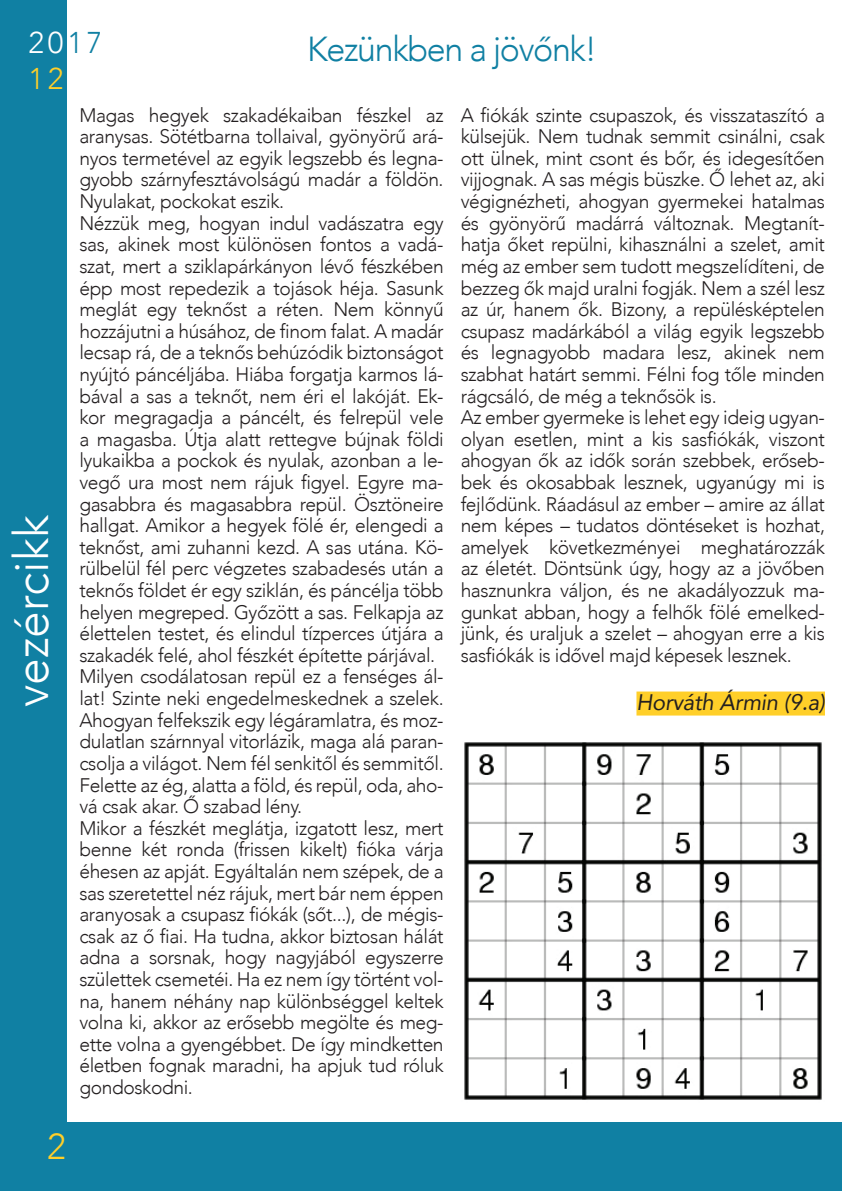
<style>
.page{position:relative;width:842px;height:1191px;background:#fff}
.page>*{position:absolute;margin:0;border:0;box-sizing:border-box;transform-origin:0 0}
.t1{font:300 48px "Avenir";color:#fff}
.t2{font:300 36px "Avenir";color:#ffcf29}
.t3{font:300 34.6px "Avenir";letter-spacing:-.04em;color:#1080a3}
.t4{font:300 30px/36px "Avenir";letter-spacing:.13em;color:#fff}
.t5{font:italic 22.4px "Avenir";letter-spacing:-.01em;color:#231f20}
.t6{font:300 19.6px/21.6px "Avenir";letter-spacing:-.02em;color:#231f20}
.s1{color:#1080a3}
.s2{color:#ffcf29}
</style>
<div class="page">
<div style="left:636px;top:691px;width:189px;height:24px;background:#ffcf29"></div>
<div style="left:0;top:0;width:66px;height:1191px;background:#1080a3"></div>
<div style="left:0;top:1123px;width:842px;height:68px;background:#1080a3"></div>
<img style="left:464px;top:742px;width:358px;height:358px">
<h3 class="t4" style="left:28px;top:24px;width:76px">20<span class="s1">17<br></span><span class="s2">12</span></h3>
<h3 class="t3" style="left:307px;top:29px;width:291px">Kezünkben a jövőnk!</h3>
<p class="t6" style="left:79px;top:104px;width:366px">Magas hegyek szakadékaiban fészkel az aranysas. Sötétbarna tollaival, gyönyörű ará&shy;nyos termetével az egyik legszebb és legna&shy;gyobb szárnyfesztávolságú madár a földön.<br>Nyulakat, pockokat eszik.<br>Nézzük meg, hogyan indul vadászatra egy sas, akinek most különösen fontos a vadá&shy;szat, mert a sziklapárkányon lévő fészkében épp most repedezik a tojások héja. Sasunk meglát egy teknőst a réten. Nem könnyű hozzájutni a húsához, de finom falat. A madár lecsap rá, de a teknős behúzódik biztonságot nyújtó páncéljába. Hiába forgatja karmos lá&shy;bával a sas a teknőt, nem éri el lakóját. Ek&shy;kor megragadja a páncélt, és felrepül vele a magasba. Útja alatt rettegve bújnak földi lyukaikba a pockok és nyulak, azonban a le&shy;vegő ura most nem rájuk figyel. Egyre ma&shy;gasabbra és magasabbra repül. Ösztöneire hallgat. Amikor a hegyek fölé ér, elengedi a teknőst, ami zuhanni kezd. A sas utána. Kö&shy;rülbelül fél perc végzetes szabadesés után a teknős földet ér egy sziklán, és páncélja több helyen megreped. Győzött a sas. Felkapja az élettelen testet, és elindul tízperces útjára a szakadék felé, ahol fészkét építette párjával.<br>Milyen csodálatosan repül ez a fenséges ál&shy;lat! Szinte neki engedelmeskednek a szelek.<br>Ahogyan felfekszik egy légáramlatra, és moz&shy;dulatlan szárnnyal vitorlázik, maga alá paran&shy;csolja a világot. Nem fél senkitől és semmitől.<br>Felette az ég, alatta a föld, és repül, oda, aho&shy;vá csak akar. Ő szabad lény.<br>Mikor a fészkét meglátja, izgatott lesz, mert benne két ronda (frissen kikelt) fióka várja éhesen az apját. Egyáltalán nem szépek, de a sas szeretettel néz rájuk, mert bár nem éppen aranyosak a csupasz fiókák (sőt...), de mégis&shy;csak az ő fiai. Ha tudna, akkor biztosan hálát adna a sorsnak, hogy nagyjából egyszerre születtek csemetéi. Ha ez nem így történt vol&shy;na, hanem néhány nap különbséggel keltek volna ki, akkor az erősebb megölte és meg&shy;ette volna a gyengébbet. De így mindketten életben fognak maradni, ha apjuk tud róluk gondoskodni.</p>
<p class="t6" style="left:461px;top:104px;width:366px">A fiókák szinte csupaszok, és visszataszító a külsejük. Nem tudnak semmit csinálni, csak ott ülnek, mint csont és bőr, és idegesítően vijjognak. A sas mégis büszke. Ő lehet az, aki végignézheti, ahogyan gyermekei hatalmas és gyönyörű madárrá változnak. Megtanít&shy;hatja őket repülni, kihasználni a szelet, amit még az ember sem tudott megszelídíteni, de bezzeg ők majd uralni fogják. Nem a szél lesz az úr, hanem ők. Bizony, a repülésképtelen csupasz madárkából a világ egyik legszebb és legnagyobb madara lesz, akinek nem szabhat határt semmi. Félni fog tőle minden rágcsáló, de még a teknősök is.<br>Az ember gyermeke is lehet egy ideig ugyan&shy;olyan esetlen, mint a kis sasfiókák, viszont ahogyan ők az idők során szebbek, erőseb&shy;bek és okosabbak lesznek, ugyanúgy mi is fejlődünk. Ráadásul az ember – amire az állat nem képes – tudatos döntéseket is hozhat, amelyek következményei meghatározzák az életét. Döntsünk úgy, hogy az a jövőben hasznunkra váljon, és ne akadályozzuk ma&shy;gunkat abban, hogy a felhők fölé emelked&shy;jünk, és uraljuk a szelet – ahogyan erre a kis sasfiókák is idővel majd képesek lesznek.</p>
<h1 class="t1" style="left:3px;top:707px;width:194px;rotate:-90deg">vezércikk</h1>
<p class="t5" style="left:636px;top:688px;width:190px">Horváth Ármin (9.a)</p>
<h2 class="t2" style="left:47px;top:1125px;width:20px">2</h2>
</div>
